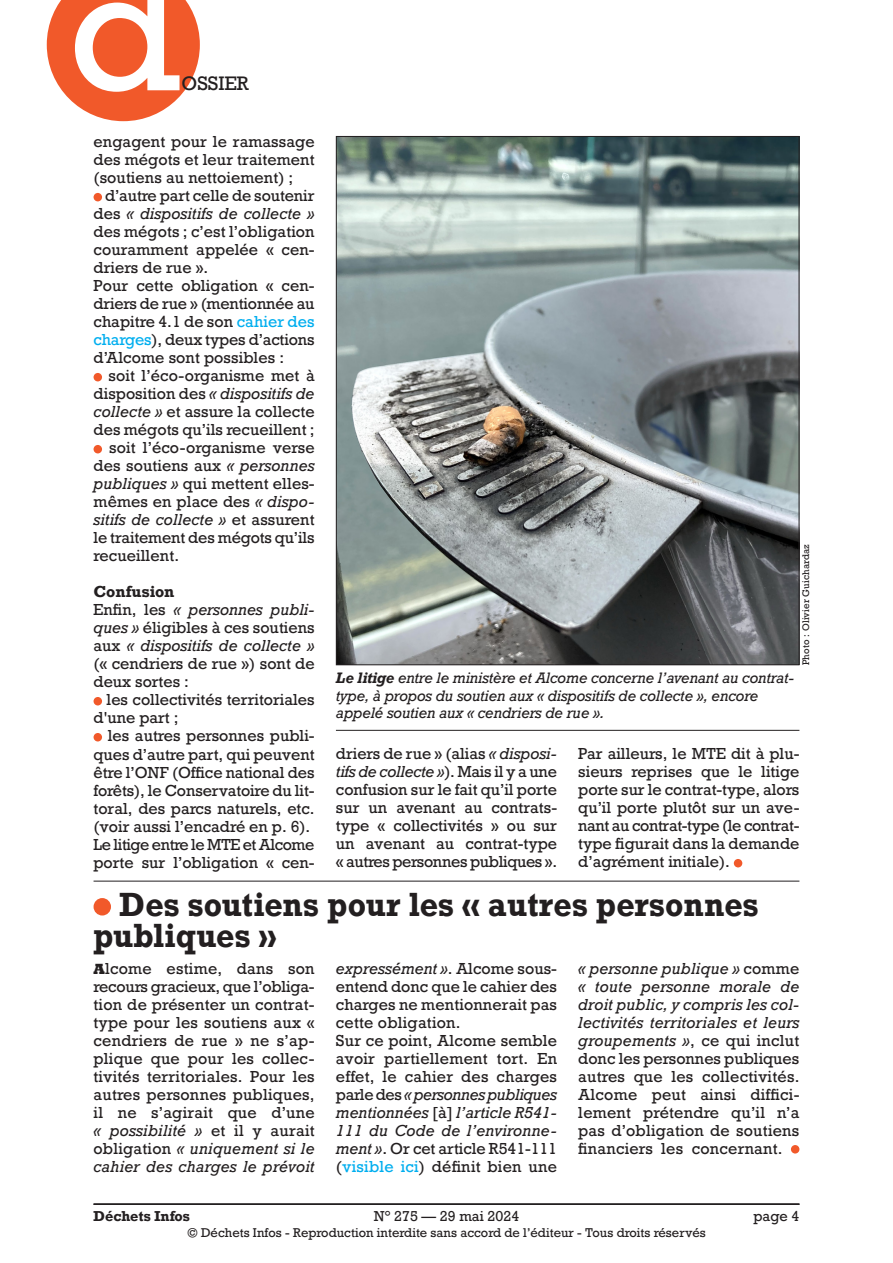
<style>
.page{position:relative;width:893px;height:1263px;background:#fff}
.page>*{position:absolute;margin:0;border:0;box-sizing:border-box;transform-origin:0 0}
.t1{font:166.5px "Rockwell";color:#fff}
.Texte_courant{font:700 31.5px/31.5px "Rockwell";letter-spacing:.01em;color:#231f20;scale:.95 1}
.t2{font:18.3px "Rockwell";color:#231f20}
.Texte_courant-2{font:15px/18px "Rockwell";color:#231f20;text-align:justify}
.Texte_courant-3{font:15px/18px "Rockwell";letter-spacing:-.03em;color:#231f20}
.Texte_courant-4{font:700 15px "Rockwell";letter-spacing:.005em;color:#231f20}
.Légende_photo{font:italic 14.25px/17.2px "Rockwell";letter-spacing:-.01em;color:#231f20}
.t3{font:13.5px "Rockwell";color:#231f20}
.t4{font:700 13.5px "Rockwell";color:#231f20}
.t5{font:12px "Rockwell";color:#231f20}
.Crédit_photo{font:9px "Rockwell";letter-spacing:.015em;color:#231f20}
.s1{font-style:italic}
.s2{color:#00aeef}
.s3{font-weight:700}
.s4{font-family:"Rockwell Std";font-weight:800}
</style>
<div class="page">
<hr style="left:94px;top:1203px;width:705px;height:2px;background:#231f20">
<div style="left:94px;top:193px;width:8px;height:8px;background:#f1592a;border-radius:50%"></div>
<div style="left:94px;top:373px;width:8px;height:8px;background:#f1592a;border-radius:50%"></div>
<div style="left:94px;top:445px;width:8px;height:8px;background:#f1592a;border-radius:50%"></div>
<div style="left:94px;top:697px;width:8px;height:8px;background:#f1592a;border-radius:50%"></div>
<div style="left:94px;top:733px;width:8px;height:8px;background:#f1592a;border-radius:50%"></div>
<div style="left:734px;top:859px;width:8px;height:8px;background:#f1592a;border-radius:50%"></div>
<hr style="left:94px;top:881px;width:705px;height:1px;background:#231f20">
<div style="left:94px;top:898px;width:17px;height:17px;background:#f1592a;border-radius:50%"></div>
<div style="left:791px;top:1145px;width:8px;height:8px;background:#f1592a;border-radius:50%"></div>
<img style="left:338px;top:138px;width:459px;height:525px">
<hr style="left:336px;top:730px;width:463px;height:1px;background:#231f20">
<svg style="left:47px;top:0;width:153px;height:121px;background:#f3734b"></svg>
<h1 class="t1" style="left:69px;top:-73px;width:114px">d</h1>
<p class="t2" style="left:182px;top:72px;width:69px">OSSIER</p>
<p class="Texte_courant-2" style="left:94px;top:133px;width:223px">engagent pour le ramassage des mégots et leur traitement (soutiens au nettoiement) ;</p>
<p class="Texte_courant-2" style="left:94px;top:187px;width:223px;text-indent:11px">d’autre part celle de soutenir des <span class="s1">« dispositifs de collecte » </span>des mégots ; c’est l’obligation couramment appelée « cen&shy;driers de rue ».</p>
<p class="Texte_courant-2" style="left:94px;top:277px;width:223px">Pour cette obligation « cen&shy;driers de rue » (mentionnée au chapitre 4.1 de son <span class="s2">cahier des charges</span>), deux types d’actions d’Alcome sont possibles :</p>
<p class="Texte_courant-2" style="left:94px;top:367px;width:223px;text-indent:15px">soit l’éco-organisme met à disposition des <span class="s1">« dispositifs de collecte »</span> et assure la collecte des mégots qu’ils recueillent ;</p>
<p class="Texte_courant-2" style="left:94px;top:439px;width:223px;text-indent:16px">soit l’éco-organisme verse des soutiens aux <span class="s1">« personnes publiques »</span> qui mettent elles&shy;mêmes en place des <span class="s1">« dispo&shy;sitifs de collecte »</span> et assurent le traitement des mégots qu’ils recueillent.</p>
<p class="Texte_courant-4" style="left:94px;top:582px;width:82px">Confusion</p>
<p class="Texte_courant-2" style="left:94px;top:601px;width:223px">Enfin, les <span class="s1">« personnes publi&shy;ques »</span> éligibles à ces soutiens aux <span class="s1">« dispositifs de collecte » </span>(« cendriers de rue ») sont de deux sortes :</p>
<p class="Texte_courant-2" style="left:94px;top:691px;width:223px;text-indent:13px">les collectivités territoriales d'une part ;</p>
<p class="Texte_courant-2" style="left:94px;top:727px;width:223px;text-indent:14px">les autres personnes publi&shy;ques d’autre part, qui peuvent être l’ONF (Office national des forêts), le Conservatoire du lit&shy;toral, des parcs naturels, etc. (voir aussi l’encadré en p. 6).</p>
<p class="Texte_courant-3" style="left:94px;top:835px;width:223px">Le litige entre le MTE et Alcome porte sur l’obligation « cen-</p>
<p class="Crédit_photo" style="left:800px;top:665px;width:122px;rotate:-90deg">Photo : Olivier Guichardaz</p>
<p class="Légende_photo" style="left:336px;top:670px;width:460px"><span class="s3">Le litige</span> entre le ministère et Alcome concerne l’avenant au contrat&shy;type, à propos du soutien aux « dispositifs de collecte », encore appelé soutien aux « cendriers de rue ».</p>
<p class="Texte_courant-2" style="left:336px;top:745px;width:223px">driers de rue » (alias <span class="s1">« disposi&shy;tifs de collecte »</span>). Mais il y a une confusion sur le fait qu’il porte sur un avenant au contrats&shy;type « collectivités » ou sur un avenant au contrat-type « autres personnes publiques ».</p>
<p class="Texte_courant-2" style="left:578px;top:745px;width:223px">Par ailleurs, le MTE dit à plu&shy;sieurs reprises que le litige porte sur le contrat-type, alors qu’il porte plutôt sur un ave&shy;nant au contrat-type (le contrat&shy;type figurait dans la demande d’agrément initiale).</p>
<p class="Texte_courant" style="left:94px;top:888px;width:701px;text-indent:26px">Des soutiens pour les « autres personnes publiques »</p>
<p class="Texte_courant-2" style="left:94px;top:959px;width:223px"><span class="s4">A</span>lcome estime, dans son recours gracieux, que l’obliga&shy;tion de présenter un contrat&shy;type pour les soutiens aux « cendriers de rue » ne s’ap&shy;plique que pour les collec&shy;tivités territoriales. Pour les autres personnes publiques, il ne s’agirait que d’une <span class="s1">« possibilité »</span> et il y aurait obligation <span class="s1">« uniquement si le cahier des charges le prévoit</span></p>
<p class="Texte_courant-2" style="left:336px;top:959px;width:223px"><span class="s1">expressément »</span>. Alcome sous&shy;entend donc que le cahier des charges ne mentionnerait pas cette obligation.</p>
<p class="Texte_courant-2" style="left:578px;top:959px;width:223px"><span class="s1">« personne publique »</span> comme <span class="s1">« toute personne morale de droit public, y compris les col&shy;lectivités territoriales et leurs groupements »</span>, ce qui inclut donc les personnes publiques autres que les collectivités.<br>Alcome peut ainsi diffici&shy;lement prétendre qu’il n’a pas d’obligation de soutiens financiers les concernant.</p>
<p class="Texte_courant-2" style="left:336px;top:1031px;width:223px">Sur ce point, Alcome semble avoir partiellement tort. En effet, le cahier des charges parle des <span class="s1">« personnes publiques mentionnées</span> [à] <span class="s1">l’article R541- 111 du Code de l’environne&shy;ment »</span>. Or cet article R541-111 (<span class="s2">visible ici</span>) définit bien une</p>
<p class="t4" style="left:94px;top:1207px;width:98px">Déchets Infos</p>
<p class="t3" style="left:374px;top:1207px;width:147px">N° 275 — 29 mai 2024</p>
<p class="t3" style="left:753px;top:1207px;width:48px">page 4</p>
<p class="t5" style="left:187px;top:1225px;width:520px">© Déchets Infos - Reproduction interdite sans accord de l’éditeur - Tous droits réservés</p>
</div>
